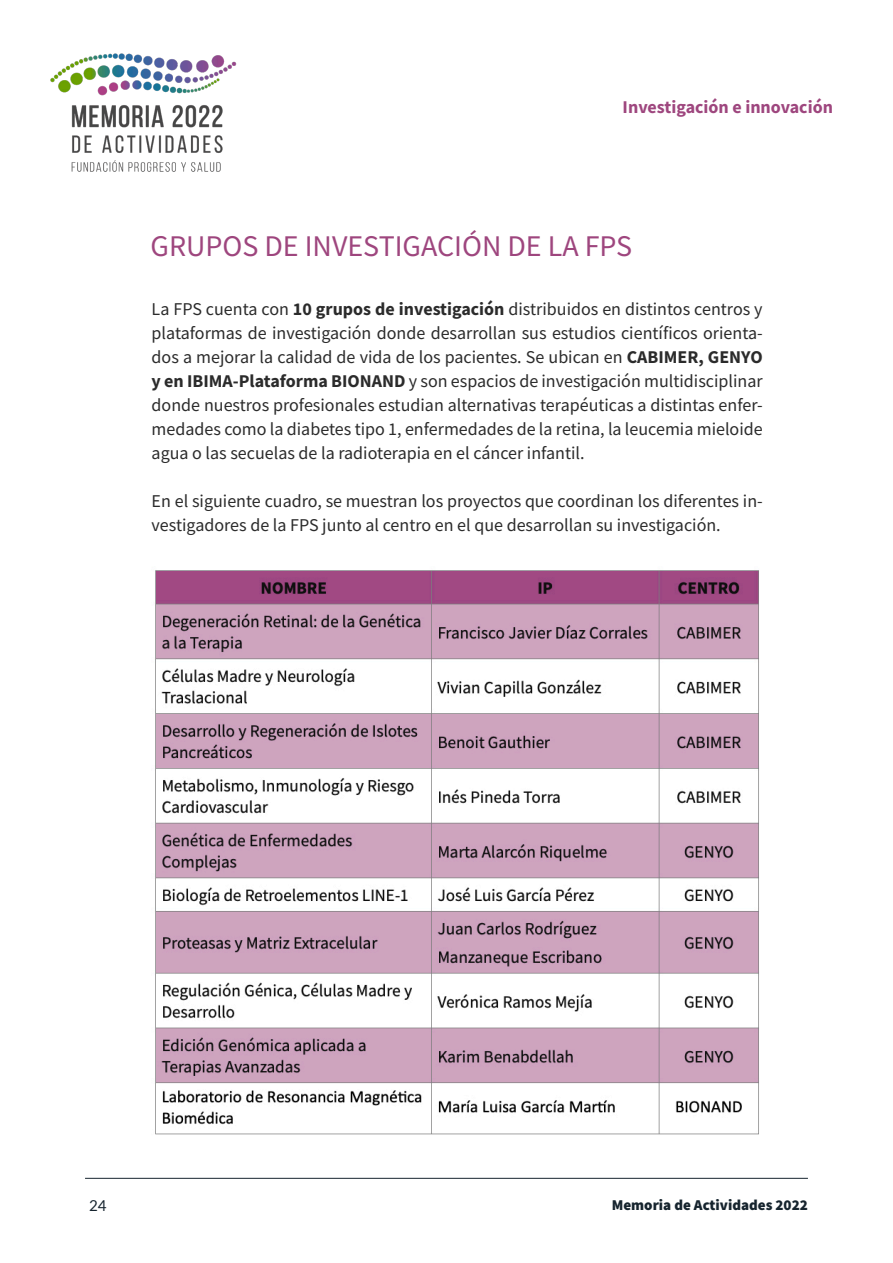
<style>
.page{position:relative;width:893px;height:1263px;background:#fff}
.page>*{position:absolute;margin:0;border:0;box-sizing:border-box;transform-origin:0 0}
.t1{font:30px "Source Sans Pro";color:#9e467e}
.t2{font:18px/24px "Source Sans Pro";color:#2b2b2b;text-align:justify}
.t3{font:700 18px "Source Sans Pro";color:#9e467e}
.t4{font:900 15px "Source Sans Pro";color:#16242e}
.t5{font:15px "Lato";color:#16242e}
.s1{font-weight:700}
</style>
<div class="page">
<img style="left:155px;top:570px;width:604px;height:565px">
<hr style="left:85px;top:1178px;width:723px;height:1px;background:#16242e">
<img style="left:50px;top:53px;width:187px;height:119px">
<p class="t3" style="left:623px;top:95px;width:212px">Investigación e innovación</p>
<h1 class="t1" style="left:151px;top:227px;width:483px">GRUPOS DE INVESTIGACIÓN DE LA FPS</h1>
<p class="t2" style="left:152px;top:297px;width:613px">La FPS cuenta con <span class="s1">10 grupos de investigación</span> distribuidos en distintos centros y plataformas de investigación donde desarrollan sus estudios científicos orienta&shy;dos a mejorar la calidad de vida de los pacientes. Se ubican en <span class="s1">CABIMER, GENYO y en IBIMA-Plataforma BIONAND</span> y son espacios de investigación multidisciplinar donde nuestros profesionales estudian alternativas terapéuticas a distintas enfer&shy;medades como la diabetes tipo 1, enfermedades de la retina, la leucemia mieloide agua o las secuelas de la radioterapia en el cáncer infantil.</p>
<p class="t2" style="left:152px;top:489px;width:613px">En el siguiente cuadro, se muestran los proyectos que coordinan los diferentes in&shy;vestigadores de la FPS junto al centro en el que desarrollan su investigación.</p>
<p class="t5" style="left:89px;top:1197px;width:19px">24</p>
<p class="t4" style="left:612px;top:1195px;width:198px">Memoria de Actividades 2022</p>
</div>
